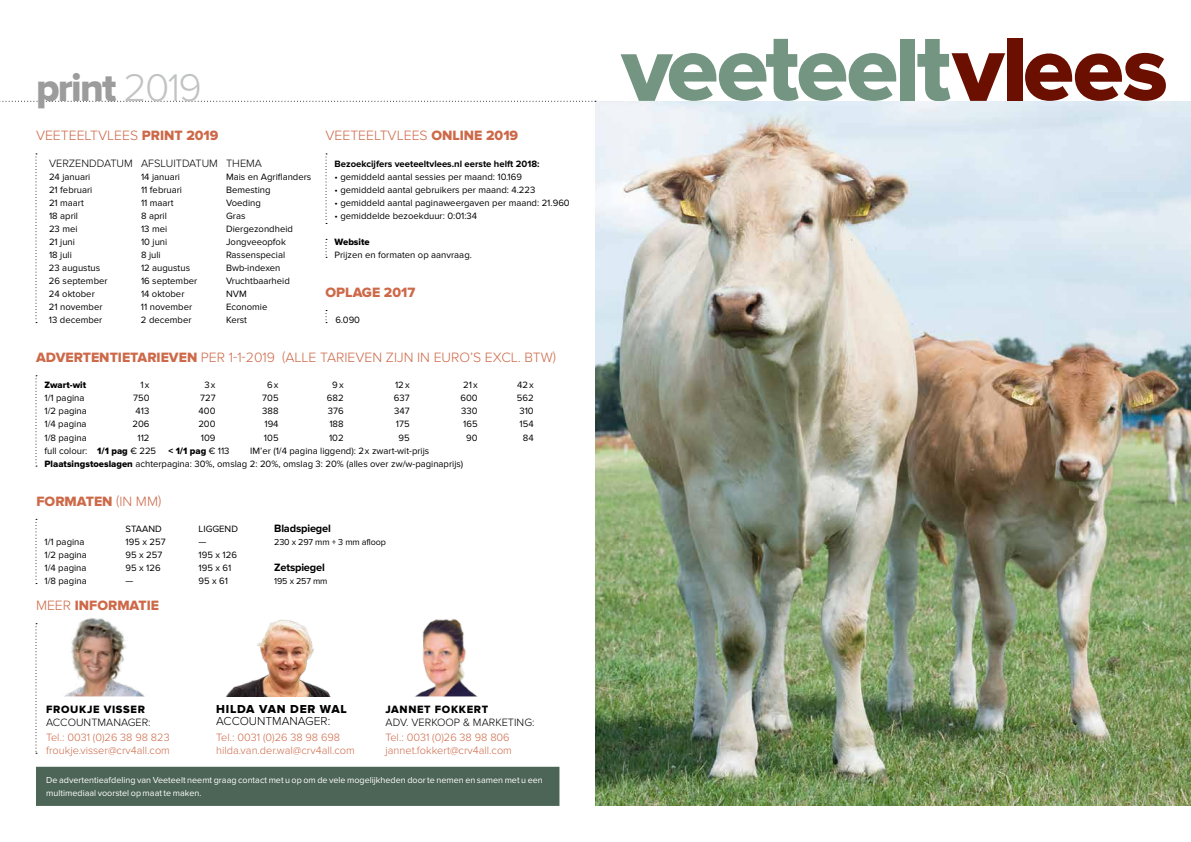
<style>
.page{position:relative;width:1191px;height:842px;background:#fff}
.page>*{position:absolute;margin:0;border:0;box-sizing:border-box;transform-origin:0 0}
.t1{font:40px "Proxima Nova Extrabld";letter-spacing:-.04em;color:#9c9c9d}
.t2{font:300 14px "Proxima Nova";color:#cd6948}
.t3{font:14px "Proxima Nova Extrabld";color:#cd6948}
.t4{font:300 12px "Proxima Nova";color:#000}
.t5{font:12px "Proxima Nova Extrabld";letter-spacing:.06em;color:#000}
.t6{font:300 11px/13px "Proxima Nova";color:#cd6948}
.t7{font:300 11px "Proxima Nova";color:#000}
.t8{font:11px "Proxima Nova Extrabld";letter-spacing:.06em;color:#000}
.t9{font:700 11px "Proxima Nova";letter-spacing:-.015em;color:#000}
.t10{font:9.5px "Proxima Nova";color:#000}
.t11{font:700 9.5px "Proxima Nova";color:#000}
.t12{font:9.5px "Proxima Nova Extrabld";color:#000}
.t13{font:9px/13px "Proxima Nova";color:#fff}
.t14{font:9px "Proxima Nova";letter-spacing:-.015em;color:#000}
.s1{font-family:"Proxima Nova";font-weight:300;color:#c1c2c2}
.s2{font-family:"Proxima Nova Extrabld";font-weight:400}
.s3{font-family:"Proxima Nova Extrabld"}
.s4{font-family:"Proxima Nova"}
.s5{font-family:"Proxima Nova";font-weight:300}
</style>
<div class="page">
<svg style="left:620px;top:39px;width:276px;height:62px"></svg>
<div style="left:900px;top:39px;width:15px;height:62px;background:#749581"></div>
<svg style="left:917px;top:39px;width:88px;height:62px"></svg>
<svg style="left:1025px;top:53px;width:140px;height:48px"></svg>
<div style="left:1007px;top:39px;width:15px;height:62px;background:#6b0f00"></div>
<img style="left:595px;top:101px;width:596px;height:705px">
<svg style="left:0;top:101px;width:596px;height:1px"></svg>
<div style="left:36px;top:767px;width:523px;height:39px;background:#4d6556"></div>
<img style="left:415px;top:619px;width:62px;height:77px">
<img style="left:35px;top:583px;width:109px;height:113px">
<svg style="left:36px;top:623px;width:1px;height:131px"></svg>
<svg style="left:36px;top:519px;width:1px;height:65px"></svg>
<svg style="left:36px;top:375px;width:1px;height:92px"></svg>
<svg style="left:36px;top:153px;width:1px;height:170px"></svg>
<svg style="left:325px;top:153px;width:2px;height:71px"></svg>
<svg style="left:325px;top:239px;width:2px;height:19px"></svg>
<svg style="left:325px;top:310px;width:2px;height:13px"></svg>
<img style="left:226px;top:619px;width:104px;height:77px">
<h1 class="t1" style="left:36px;top:65px;width:167px">print <span class="s1">2019</span></h1>
<h2 class="t2" style="left:36px;top:128px;width:184px">VEETEELTVLEES <span class="s2">PRINT 2019</span></h2>
<h2 class="t2" style="left:325px;top:128px;width:194px">VEETEELTVLEES <span class="s2">ONLINE 2019</span></h2>
<p class="t11" style="left:334px;top:158px;width:206px">Bezoekcijfers veeteeltvlees.nl eerste helft 2018:</p>
<p class="t10" style="left:334px;top:171px;width:189px">• gemiddeld aantal sessies per maand: 10.169</p>
<p class="t10" style="left:334px;top:184px;width:202px">• gemiddeld aantal gebruikers per maand: 4.223</p>
<p class="t10" style="left:334px;top:197px;width:237px">• gemiddeld aantal paginaweergaven per maand: 21.960</p>
<p class="t10" style="left:334px;top:210px;width:144px">• gemiddelde bezoekduur: 0:01:34</p>
<p class="t7" style="left:49px;top:157px;width:214px">VERZENDDATUM AFSLUITDATUM THEMA</p>
<p class="t10" style="left:49px;top:171px;width:43px">24 januari</p>
<p class="t10" style="left:141px;top:171px;width:40px">14 januari</p>
<p class="t10" style="left:226px;top:171px;width:87px">Mais en Agriflanders</p>
<p class="t10" style="left:49px;top:184px;width:45px">21 februari</p>
<p class="t10" style="left:141px;top:184px;width:43px">11 februari</p>
<p class="t10" style="left:226px;top:184px;width:46px">Bemesting</p>
<p class="t10" style="left:49px;top:197px;width:36px">21 maart</p>
<p class="t10" style="left:141px;top:197px;width:34px">11 maart</p>
<p class="t10" style="left:226px;top:197px;width:36px">Voeding</p>
<p class="t10" style="left:49px;top:210px;width:31px">18 april</p>
<p class="t10" style="left:141px;top:210px;width:27px">8 april</p>
<p class="t10" style="left:226px;top:210px;width:21px">Gras</p>
<p class="t10" style="left:49px;top:223px;width:30px">23 mei</p>
<p class="t10" style="left:141px;top:223px;width:28px">13 mei</p>
<p class="t10" style="left:226px;top:223px;width:68px">Diergezondheid</p>
<p class="t10" style="left:49px;top:236px;width:28px">21 juni</p>
<p class="t10" style="left:141px;top:236px;width:28px">10 juni</p>
<p class="t10" style="left:226px;top:236px;width:61px">Jongveeopfok</p>
<p class="t10" style="left:49px;top:249px;width:24px">18 juli</p>
<p class="t10" style="left:141px;top:249px;width:21px">8 juli</p>
<p class="t10" style="left:226px;top:249px;width:61px">Rassenspecial</p>
<p class="t10" style="left:49px;top:262px;width:53px">23 augustus</p>
<p class="t10" style="left:141px;top:262px;width:51px">12 augustus</p>
<p class="t10" style="left:226px;top:262px;width:56px">Bwb-indexen</p>
<p class="t10" style="left:49px;top:275px;width:60px">26 september</p>
<p class="t10" style="left:141px;top:275px;width:58px">16 september</p>
<p class="t10" style="left:226px;top:275px;width:65px">Vruchtbaarheid</p>
<p class="t10" style="left:49px;top:288px;width:47px">24 oktober</p>
<p class="t10" style="left:141px;top:288px;width:45px">14 oktober</p>
<p class="t10" style="left:226px;top:288px;width:22px">NVM</p>
<p class="t10" style="left:49px;top:301px;width:55px">21 november</p>
<p class="t10" style="left:141px;top:301px;width:53px">11 november</p>
<p class="t10" style="left:226px;top:301px;width:43px">Economie</p>
<p class="t10" style="left:49px;top:314px;width:55px">13 december</p>
<p class="t10" style="left:141px;top:314px;width:52px">2 december</p>
<p class="t10" style="left:226px;top:314px;width:23px">Kerst</p>
<p class="t12" style="left:334px;top:236px;width:37px">Website</p>
<p class="t10" style="left:334px;top:249px;width:139px">Prijzen en formaten op aanvraag.</p>
<h2 class="t3" style="left:325px;top:284px;width:91px">OPLAGE 2017</h2>
<p class="t10" style="left:335px;top:314px;width:26px">6.090</p>
<h2 class="t2" style="left:36px;top:349px;width:521px"><span class="s2">ADVERTENTIETARIEVEN</span> PER 1-1-2019 (ALLE TARIEVEN ZIJN IN EURO’S EXCL. BTW)</h2>
<p class="t12" style="left:45px;top:380px;width:43px">Zwart-wit</p>
<p class="t10" style="left:141px;top:380px;width:10px">1x</p>
<p class="t10" style="left:204px;top:380px;width:13px">3x</p>
<p class="t10" style="left:267px;top:380px;width:13px">6x</p>
<p class="t10" style="left:332px;top:380px;width:13px">9x</p>
<p class="t10" style="left:395px;top:380px;width:16px">12x</p>
<p class="t10" style="left:463px;top:380px;width:16px">21x</p>
<p class="t10" style="left:517px;top:380px;width:18px">42x</p>
<p class="t10" style="left:45px;top:393px;width:41px">1/1 pagina</p>
<p class="t10" style="left:133px;top:393px;width:18px">750</p>
<p class="t10" style="left:200px;top:393px;width:17px">727</p>
<p class="t10" style="left:262px;top:393px;width:18px">705</p>
<p class="t10" style="left:327px;top:393px;width:18px">682</p>
<p class="t10" style="left:394px;top:393px;width:17px">637</p>
<p class="t10" style="left:460px;top:393px;width:19px">600</p>
<p class="t10" style="left:517px;top:393px;width:18px">562</p>
<p class="t10" style="left:45px;top:406px;width:44px">1/2 pagina</p>
<p class="t10" style="left:135px;top:406px;width:16px">413</p>
<p class="t10" style="left:199px;top:406px;width:18px">400</p>
<p class="t10" style="left:262px;top:406px;width:18px">388</p>
<p class="t10" style="left:328px;top:406px;width:17px">376</p>
<p class="t10" style="left:394px;top:406px;width:17px">347</p>
<p class="t10" style="left:461px;top:406px;width:18px">330</p>
<p class="t10" style="left:519px;top:406px;width:16px">310</p>
<p class="t10" style="left:45px;top:419px;width:44px">1/4 pagina</p>
<p class="t10" style="left:132px;top:419px;width:19px">206</p>
<p class="t10" style="left:198px;top:419px;width:19px">200</p>
<p class="t10" style="left:264px;top:419px;width:16px">194</p>
<p class="t10" style="left:329px;top:419px;width:16px">188</p>
<p class="t10" style="left:396px;top:419px;width:15px">175</p>
<p class="t10" style="left:463px;top:419px;width:16px">165</p>
<p class="t10" style="left:519px;top:419px;width:16px">154</p>
<p class="t10" style="left:45px;top:432px;width:44px">1/8 pagina</p>
<p class="t10" style="left:137px;top:432px;width:14px">112</p>
<p class="t10" style="left:201px;top:432px;width:16px">109</p>
<p class="t10" style="left:264px;top:432px;width:16px">105</p>
<p class="t10" style="left:329px;top:432px;width:16px">102</p>
<p class="t10" style="left:398px;top:432px;width:13px">95</p>
<p class="t10" style="left:466px;top:432px;width:13px">90</p>
<p class="t10" style="left:523px;top:432px;width:12px">84</p>
<p class="t10" style="left:45px;top:445px;width:113px">full colour: <span class="s3">1/1 pag</span> € 225</p>
<p class="t12" style="left:168px;top:445px;width:63px">&lt; 1/1 pag <span class="s4">€ 113</span></p>
<p class="t10" style="left:250px;top:445px;width:181px">IM’er (1/4 pagina liggend): 2x zwart-wit-prijs</p>
<p class="t10" style="left:45px;top:458px;width:420px"><span class="s3">Plaatsingstoeslagen</span> achterpagina: 30%, omslag 2: 20%, omslag 3: 20% (alles over zw/w-paginaprijs)</p>
<h2 class="t3" style="left:36px;top:493px;width:126px">FORMATEN <span class="s5">(IN MM)</span></h2>
<p class="t10" style="left:126px;top:523px;width:38px">STAAND</p>
<p class="t10" style="left:198px;top:523px;width:41px">LIGGEND</p>
<p class="t10" style="left:45px;top:536px;width:41px">1/1 pagina</p>
<p class="t10" style="left:126px;top:536px;width:42px">195 x 257</p>
<p class="t10" style="left:198px;top:536px;width:9px">—</p>
<p class="t10" style="left:44px;top:549px;width:44px">1/2 pagina</p>
<p class="t10" style="left:125px;top:549px;width:38px">95 x 257</p>
<p class="t10" style="left:198px;top:549px;width:40px">195 x 126</p>
<p class="t10" style="left:44px;top:562px;width:44px">1/4 pagina</p>
<p class="t10" style="left:125px;top:562px;width:37px">95 x 126</p>
<p class="t10" style="left:198px;top:562px;width:34px">195 x 61</p>
<p class="t10" style="left:44px;top:575px;width:44px">1/8 pagina</p>
<p class="t10" style="left:125px;top:575px;width:9px">—</p>
<p class="t10" style="left:198px;top:575px;width:31px">95 x 61</p>
<h2 class="t3" style="left:36px;top:597px;width:125px"><span class="s5">MEER</span> INFORMATIE</h2>
<p class="t9" style="left:274px;top:522px;width:58px">Bladspiegel</p>
<p class="t14" style="left:274px;top:537px;width:113px">230 x 297 mm + 3 mm afloop</p>
<p class="t9" style="left:274px;top:561px;width:52px">Zetspiegel</p>
<p class="t14" style="left:274px;top:576px;width:55px">195 x 257 mm</p>
<p class="t5" style="left:216px;top:702px;width:132px">HILDA VAN DER WAL</p>
<p class="t4" style="left:216px;top:714px;width:115px">ACCOUNTMANAGER:</p>
<p class="t6" style="left:216px;top:731px;width:140px">Tel.: 0031 (0)26 38 98 698 hilda.van.der.wal@crv4all.com</p>
<p class="t8" style="left:46px;top:702px;width:100px">FROUKJE VISSER</p>
<p class="t7" style="left:46px;top:716px;width:106px">ACCOUNTMANAGER:</p>
<p class="t6" style="left:46px;top:731px;width:125px">Tel.: 0031 (0)26 38 98 823 froukje.visser@crv4all.com</p>
<p class="t8" style="left:385px;top:702px;width:104px">JANNET FOKKERT</p>
<p class="t7" style="left:385px;top:716px;width:150px">ADV. VERKOOP &amp; MARKETING:</p>
<p class="t6" style="left:385px;top:731px;width:128px">Tel.: 0031 (0)26 38 98 806 jannet.fokkert@crv4all.com</p>
<p class="t13" style="left:46px;top:773px;width:498px">De advertentieafdeling van Veeteelt neemt graag contact met u op om de vele mogelijkheden door te nemen en samen met u een multimediaal voorstel op maat te maken.</p>
</div>
